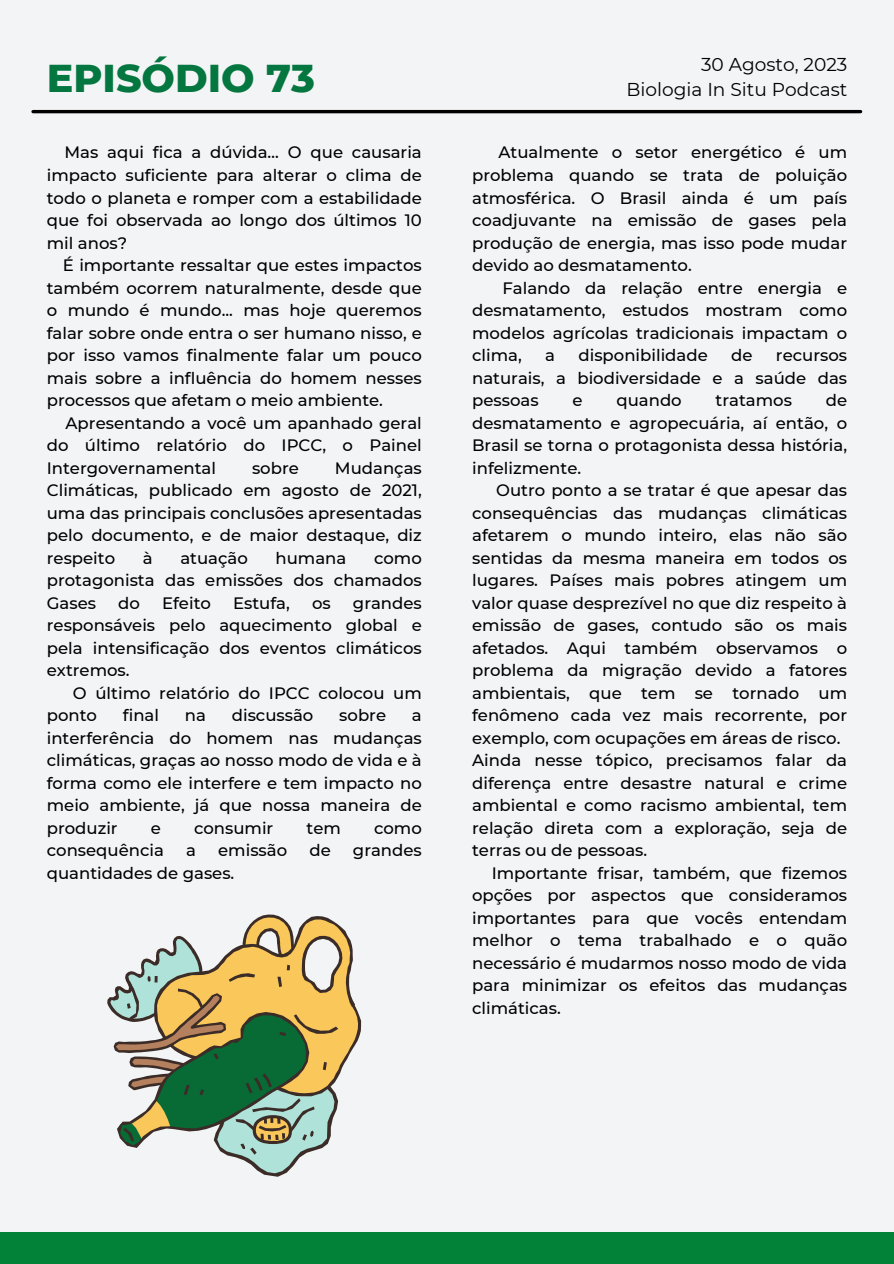
<style>
.page{position:relative;width:894px;height:1264px;background:#fff}
.page>*{position:absolute;margin:0;border:0;box-sizing:border-box;transform-origin:0 0}
.t1{font:800 39.6px "Montserrat";color:#04763f}
.t2{font:18.6px/25.2px "Montserrat";color:#000;text-align:right}
.t3{font:500 16.5px/22.5px "Montserrat";color:#000;text-align:justify}
</style>
<div class="page">
<div style="left:0;top:0;width:893px;height:1263px;background:#f3f4f6"></div>
<hr style="left:33px;top:110px;width:827px;height:3px;background:#000">
<svg style="left:107px;top:997px;width:198px;height:179px"></svg>
<svg style="left:113px;top:914px;width:248px;height:240px"></svg>
<div style="left:0;top:1231px;width:893px;height:32px;background:#028138"></div>
<h1 class="t1" style="left:47px;top:54px;width:270px">EPISÓDIO 73</h1>
<p class="t2" style="left:626px;top:52px;width:222px">30 Agosto, 2023<br>Biologia In Situ Podcast</p>
<p class="t3" style="left:47px;top:141px;width:376px;text-indent:18px">Mas aqui fica a dúvida… O que causaria impacto suficiente para alterar o clima de todo o planeta e romper com a estabilidade que foi observada ao longo dos últimos 10 mil anos?</p>
<p class="t3" style="left:47px;top:254px;width:376px;text-indent:16px">É importante ressaltar que estes impactos também ocorrem naturalmente, desde que o mundo é mundo... mas hoje queremos falar sobre onde entra o ser humano nisso, e por isso vamos finalmente falar um pouco mais sobre a influência do homem nesses processos que afetam o meio ambiente.</p>
<p class="t3" style="left:47px;top:411px;width:376px;text-indent:19px">Apresentando a você um apanhado geral do último relatório do IPCC, o Painel Intergovernamental</p>
<p class="t3" style="left:47px;top:456px;width:376px;text-indent:288px">Mudanças Climáticas, publicado em agosto de 2021, uma das principais conclusões apresentadas pelo documento, e de maior destaque, diz respeito</p>
<p class="t3" style="left:252px;top:456px;width:48px">sobre</p>
<p class="t3" style="left:143px;top:546px;width:11px">à</p>
<p class="t3" style="left:180px;top:546px;width:69px">atuação</p>
<p class="t3" style="left:275px;top:546px;width:72px">humana</p>
<p class="t3" style="left:47px;top:546px;width:376px;text-indent:327px">como protagonista das emissões dos chamados Gases</p>
<p class="t3" style="left:118px;top:591px;width:23px">do</p>
<p class="t3" style="left:162px;top:591px;width:50px">Efeito</p>
<p class="t3" style="left:233px;top:591px;width:58px">Estufa,</p>
<p class="t3" style="left:312px;top:591px;width:20px">os</p>
<p class="t3" style="left:47px;top:591px;width:376px;text-indent:306px">grandes responsáveis pelo aquecimento global e pela intensificação dos eventos climáticos extremos.</p>
<p class="t3" style="left:47px;top:681px;width:376px;text-indent:26px">O último relatório do IPCC colocou um ponto</p>
<p class="t3" style="left:123px;top:704px;width:38px">final</p>
<p class="t3" style="left:185px;top:704px;width:23px">na</p>
<p class="t3" style="left:232px;top:704px;width:83px">discussão</p>
<p class="t3" style="left:339px;top:704px;width:48px">sobre</p>
<p class="t3" style="left:47px;top:704px;width:376px;text-indent:365px">a interferência do homem nas mudanças climáticas, graças ao nosso modo de vida e à forma como ele interfere e tem impacto no meio ambiente, já que nossa maneira de produzir</p>
<p class="t3" style="left:151px;top:816px;width:12px">e</p>
<p class="t3" style="left:194px;top:816px;width:81px">consumir</p>
<p class="t3" style="left:306px;top:816px;width:36px">tem</p>
<p class="t3" style="left:374px;top:816px;width:49px">como</p>
<p class="t3" style="left:47px;top:839px;width:119px">consequência</p>
<p class="t3" style="left:186px;top:839px;width:11px">a</p>
<p class="t3" style="left:218px;top:839px;width:70px">emissão</p>
<p class="t3" style="left:309px;top:839px;width:23px">de</p>
<p class="t3" style="left:353px;top:839px;width:70px">grandes</p>
<p class="t3" style="left:47px;top:861px;width:189px">quantidades de gases.</p>
<p class="t3" style="left:472px;top:141px;width:376px;text-indent:26px">Atualmente o setor energético é um problema quando se trata de poluição atmosférica. O Brasil ainda é um país coadjuvante na emissão de gases pela produção de energia, mas isso pode mudar devido ao desmatamento.</p>
<p class="t3" style="left:472px;top:276px;width:376px;text-indent:30px">Falando da relação entre energia e desmatamento, estudos mostram como modelos agrícolas tradicionais impactam o clima,</p>
<p class="t3" style="left:545px;top:344px;width:11px">a</p>
<p class="t3" style="left:578px;top:344px;width:131px">disponibilidade</p>
<p class="t3" style="left:731px;top:344px;width:23px">de</p>
<p class="t3" style="left:472px;top:344px;width:376px;text-indent:304px">recursos naturais, a biodiversidade e a saúde das pessoas</p>
<p class="t3" style="left:472px;top:389px;width:376px;text-indent:353px">de desmatamento e agropecuária, aí então, o Brasil se torna o protagonista dessa história, infelizmente.</p>
<p class="t3" style="left:472px;top:479px;width:376px;text-align:left;text-indent:24px">Outro ponto a se tratar é que apesar das consequências das mudanças climáticas afetarem o mundo inteiro, elas não são sentidas da mesma maneira em todos os lugares. Países mais pobres atingem um valor quase desprezível no que diz respeito à emissão de gases, contudo são os mais afetados. Aqui também observamos o problema da migração devido a fatores ambientais, que tem se tornado um fenômeno cada vez mais recorrente, por exemplo, com ocupações em áreas de risco.<br>Ainda nesse tópico, precisamos falar da diferença entre desastre natural e crime ambiental e como racismo ambiental, tem relação direta com a exploração, seja de terras ou de pessoas.</p>
<p class="t3" style="left:472px;top:861px;width:376px;text-indent:20px">Importante frisar, também, que fizemos opções por aspectos que consideramos importantes para que vocês entendam melhor o tema trabalhado e o quão necessário é mudarmos nosso modo de vida para minimizar os efeitos das mudanças climáticas.</p>
<p class="t3" style="left:572px;top:389px;width:12px">e</p>
<p class="t3" style="left:616px;top:389px;width:67px">quando</p>
<p class="t3" style="left:715px;top:389px;width:78px">tratamos</p>
</div>
